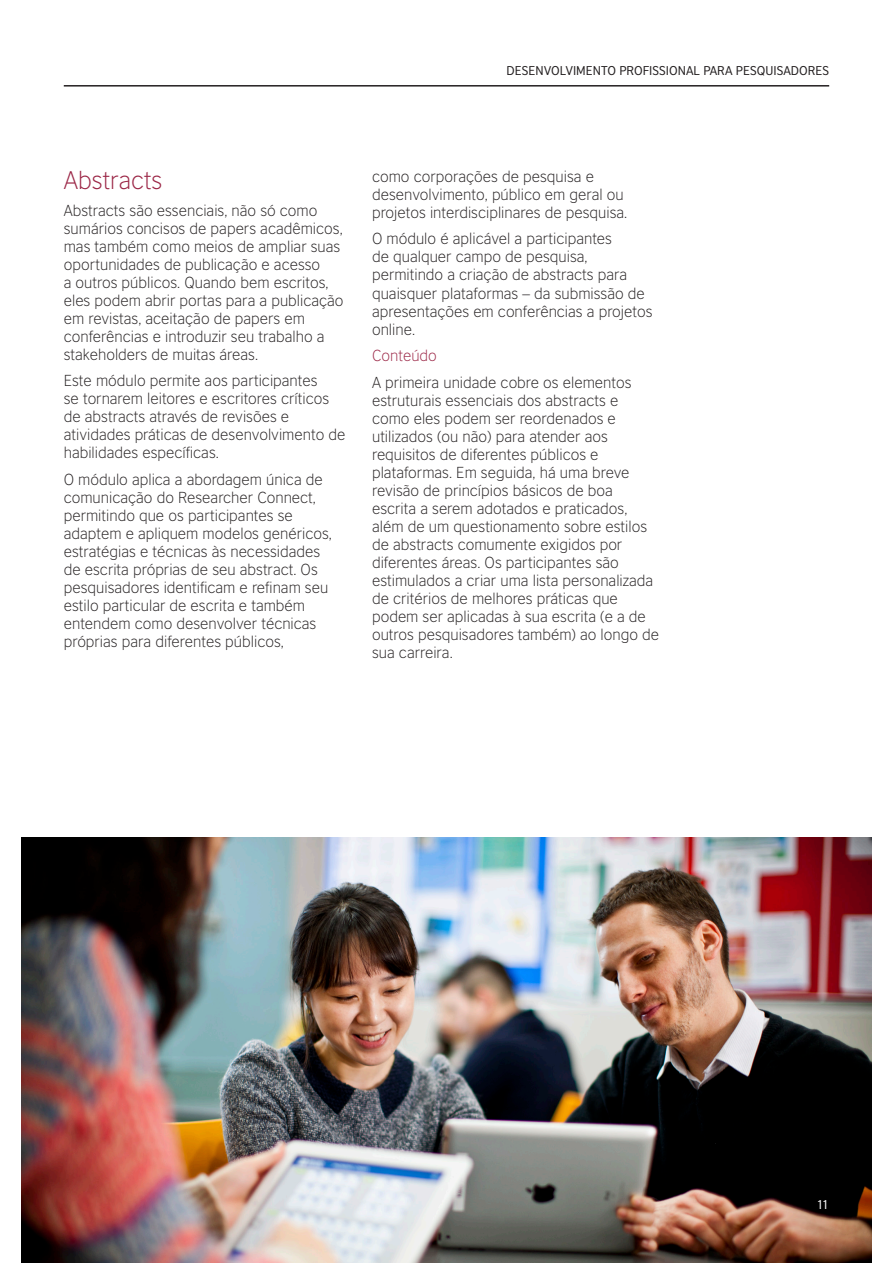
<style>
.page{position:relative;width:893px;height:1263px;background:#fff}
.page>*{position:absolute;margin:0;border:0;box-sizing:border-box;transform-origin:0 0}
.Body_H2{font:300 24px "British Council Sans";color:#9b2646}
.Body_H2-2{font:300 15px/18px "British Council Sans";color:#231f20}
.Body_H2-3{font:300 15px "British Council Sans";color:#9b2646}
.t1{font:12px "British Council Sans";color:#231f20}
.t2{font:12px "British Council Sans";color:#fff}
</style>
<div class="page">
<img style="left:21px;top:838px;width:851px;height:425px">
<hr style="left:64px;top:85px;width:765px;height:2px;background:#231f20">
<p class="t1" style="left:507px;top:63px;width:324px">DESENVOLVIMENTO PROFISSIONAL PARA PESQUISADORES</p>
<p class="Body_H2" style="left:64px;top:167px;width:100px">Abstracts</p>
<p class="Body_H2-2" style="left:64px;top:201px;width:281px">Abstracts são essenciais, não só como sumários concisos de papers acadêmicos, mas também como meios de ampliar suas oportunidades de publicação e acesso<br>a outros públicos. Quando bem escritos, eles podem abrir portas para a publicação em revistas, aceitação de papers em conferências e introduzir seu trabalho a stakeholders de muitas áreas.</p>
<p class="Body_H2-2" style="left:64px;top:372px;width:283px">Este módulo permite aos participantes<br>se tornarem leitores e escritores críticos de abstracts através de revisões e atividades práticas de desenvolvimento de habilidades específicas.</p>
<p class="Body_H2-2" style="left:64px;top:470px;width:270px">O módulo aplica a abordagem única de comunicação do Researcher Connect, permitindo que os participantes se adaptem e apliquem modelos genéricos, estratégias e técnicas às necessidades de escrita próprias de seu abstract. Os pesquisadores identificam e refinam seu estilo particular de escrita e também entendem como desenvolver técnicas próprias para diferentes públicos,</p>
<p class="Body_H2-2" style="left:372px;top:168px;width:257px">como corporações de pesquisa e desenvolvimento, público em geral ou projetos interdisciplinares de pesquisa.</p>
<p class="Body_H2-2" style="left:372px;top:230px;width:282px">O módulo é aplicável a participantes<br>de qualquer campo de pesquisa, permitindo a criação de abstracts para quaisquer plataformas – da submissão de apresentações em conferências a projetos online.</p>
<p class="Body_H2-3" style="left:372px;top:347px;width:66px">Conteúdo</p>
<p class="Body_H2-2" style="left:372px;top:373px;width:289px">A primeira unidade cobre os elementos estruturais essenciais dos abstracts e como eles podem ser reordenados e utilizados (ou não) para atender aos requisitos de diferentes públicos e plataformas. Em seguida, há uma breve revisão de princípios básicos de boa escrita a serem adotados e praticados, além de um questionamento sobre estilos de abstracts comumente exigidos por diferentes áreas. Os participantes são estimulados a criar uma lista personalizada de critérios de melhores práticas que podem ser aplicadas à sua escrita (e a de outros pesquisadores também) ao longo de sua carreira.</p>
<p class="t2" style="left:817px;top:1197px;width:14px">11</p>
</div>
